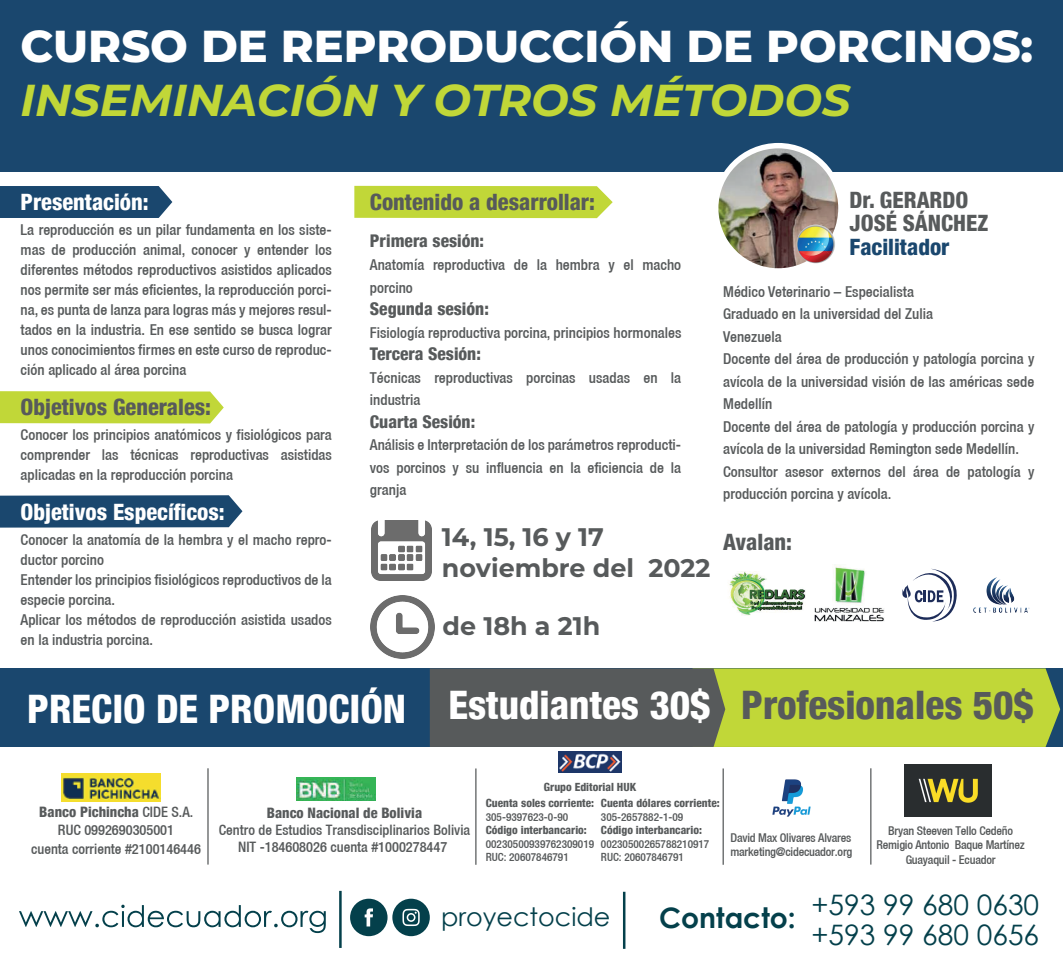
<style>
.page{position:relative;width:1063px;height:969px;background:#fff}
.page>*{position:absolute;margin:0;border:0;box-sizing:border-box;transform-origin:0 0}
.t1{font:800 44.62px "Montserrat";color:#fff}
.t2{font:italic 700 44.62px "Montserrat";color:#c1d738}
.t3{font:800 condensed 39.25px "Helvetica 87";color:#575a5b}
.t4{font:800 condensed 39.25px "Helvetica 87";color:#fff}
.t5{font:28.12px/29.8px "Century Gothic";color:#04404b}
.t6{font:700 28.12px "Century Gothic";color:#04404b}
.t7{font:25.5px "Century Gothic";color:#04404b}
.t8{font:700 25.38px/30.5px "Montserrat";color:#575a5b}
.t9{font:800 condensed 22.5px/22.5px "Helvetica 87";color:#575a5b}
.t10{font:800 condensed 22.5px "Helvetica 87";color:#fff}
.t11{font:800 condensed 22.5px "Helvetica 87";color:#1a476e}
.t12{font:800 condensed 17.5px "Helvetica 87";color:#575a5b}
.t13{font:500 condensed 15px/20px "Helvetica 67";color:#575a5b}
.t14{font:500 condensed 14.38px/17.2px "Helvetica 67";color:#575a5b;text-align:center}
.t15{font:800 condensed 14.38px "Helvetica 87";color:#575a5b}
.t16{font:500 condensed 12.12px/14.6px "Helvetica 67";letter-spacing:-.02em;color:#575a5b}
.t17{font:500 condensed 11.25px/13.5px "Helvetica 67";color:#575a5b}
.t18{font:800 condensed 11.25px "Helvetica 87";color:#575a5b}
.s1{color:#fff}
.s2{font-family:"Helvetica 67";font-weight:500}
</style>
<div class="page">
<div style="left:0;top:186px;width:172px;height:32px;background:#1a476e"></div>
<div style="left:0;top:391px;width:224px;height:32px;background:#c1d738"></div>
<div style="left:0;top:495px;width:242px;height:32px;background:#1a476e"></div>
<div style="left:0;top:0;width:1063px;height:171px;background:#1a476e"></div>
<img style="left:372px;top:520px;width:60px;height:60px">
<img style="left:371px;top:595px;width:63px;height:63px">
<img style="left:815px;top:564px;width:69px;height:58px">
<img style="left:728px;top:571px;width:87px;height:44px">
<svg style="left:902px;top:568px;width:55px;height:54px"></svg>
<img style="left:973px;top:577px;width:57px;height:36px">
<div style="left:713px;top:143px;width:131px;height:131px;background:#fff;border-radius:50%"></div>
<img style="left:718px;top:148px;width:120px;height:120px;border-radius:60px">
<img style="left:797px;top:224px;width:38px;height:39px;border-radius:19px">
<div style="left:0;top:668px;width:1063px;height:78px;background:#1a476e"></div>
<svg style="left:19px;top:904px;width:307px;height:28px"></svg>
<hr style="left:339px;top:890px;width:3px;height:57px;background:#04404b">
<hr style="left:623px;top:891px;width:2px;height:57px;background:#04404b">
<svg style="left:350px;top:898px;width:80px;height:38px"></svg>
<svg style="left:430px;top:668px;width:630px;height:78px;background:#8d9b48"></svg>
<img style="left:61px;top:773px;width:100px;height:28px">
<img style="left:297px;top:777px;width:78px;height:23px">
<img style="left:559px;top:751px;width:62px;height:21px">
<img style="left:772px;top:779px;width:39px;height:38px">
<img style="left:905px;top:764px;width:87px;height:52px">
<hr style="left:207px;top:768px;width:2px;height:96px;background:#575a5b">
<hr style="left:475px;top:768px;width:2px;height:96px;background:#575a5b">
<hr style="left:723px;top:768px;width:1px;height:96px;background:#575a5b">
<hr style="left:870px;top:768px;width:1px;height:96px;background:#575a5b">
<div style="left:354px;top:186px;width:259px;height:32px;background:#c1d738"></div>
<h1 class="t1" style="left:21px;top:14px;width:1014px">CURSO DE REPRODUCCIÓN DE PORCINOS:</h1>
<h1 class="t2" style="left:21px;top:68px;width:831px">INSEMINACIÓN Y OTROS MÉTODOS</h1>
<h3 class="t10" style="left:21px;top:188px;width:130px">Presentación:</h3>
<p class="t13" style="left:21px;top:219px;width:313px;text-align:justify">La reproducción es un pilar fundamenta en los siste&shy;mas de producción animal, conocer y entender los diferentes métodos reproductivos asistidos aplicados nos permite ser más eficientes, la reproducción porci&shy;na, es punta de lanza para logras más y mejores resul&shy;tados en la industria. En ese sentido se busca lograr unos conocimientos firmes en este curso de reproduc&shy;ción aplicado al área porcina</p>
<h3 class="t9" style="left:21px;top:395px;width:192px">Objetivos Generales:</h3>
<p class="t13" style="left:21px;top:424px;width:313px;text-align:justify">Conocer los principios anatómicos y fisiológicos para comprender las técnicas reproductivas asistidas aplicadas en la reproducción porcina</p>
<h3 class="t10" style="left:21px;top:498px;width:206px">Objetivos Específicos:</h3>
<p class="t13" style="left:21px;top:529px;width:313px">Conocer la anatomía de la hembra y el macho repro&shy;ductor porcino<br>Entender los principios fisiológicos reproductivos de la especie porcina.<br>Aplicar los métodos de reproducción asistida usados en la industria porcina.</p>
<h3 class="t9" style="left:370px;top:190px;width:227px">Contenido a desarrollar:</h3>
<p class="t12" style="left:370px;top:230px;width:116px">Primera sesión:</p>
<p class="t13" style="left:370px;top:253px;width:313px;line-height:22.5px">Anatomía reproductiva de la hembra y el macho porcino</p>
<p class="t12" style="left:370px;top:298px;width:121px">Segunda sesión:</p>
<p class="t13" style="left:370px;top:322px;width:313px">Fisiología reproductiva porcina, principios hormonales</p>
<p class="t12" style="left:370px;top:343px;width:113px">Tercera Sesión:</p>
<p class="t13" style="left:370px;top:366px;width:313px;line-height:22.5px">Técnicas reproductivas porcinas usadas en la industria</p>
<p class="t12" style="left:370px;top:410px;width:107px">Cuarta Sesión:</p>
<p class="t13" style="left:370px;top:433px;width:313px;line-height:22.5px;text-align:justify">Análisis e Interpretación de los parámetros reproducti&shy;vos porcinos y su influencia en la eficiencia de la granja</p>
<h3 class="t8" style="left:442px;top:521px;width:270px">14, 15, 16 y 17 noviembre del 2022</h3>
<h3 class="t9" style="left:850px;top:189px;width:140px">Dr. GERARDO<br>JOSÉ SÁNCHEZ</h3>
<h3 class="t11" style="left:850px;top:233px;width:102px">Facilitador</h3>
<p class="t13" style="left:723px;top:280px;width:313px;line-height:22.5px">Médico Veterinario – Especialista<br>Graduado en la universidad del Zulia<br>Venezuela<br>Docente del área de producción y patología porcina y avícola de la universidad visión de las américas sede Medellín<br>Docente del área de patología y producción porcina y avícola de la universidad Remington sede Medellín.<br>Consultor asesor externos del área de patología y producción porcina y avícola.</p>
<h3 class="t9" style="left:723px;top:530px;width:70px">Avalan:</h3>
<h3 class="t8" style="left:443px;top:609px;width:159px">de 18h a 21h</h3>
<h2 class="t4" style="left:27px;top:684px;width:380px">PRECIO DE PROMOCIÓN</h2>
<h2 class="t3" style="left:449px;top:680px;width:587px"><span class="s1">Estudiantes 30$</span> Profesionales 50$</h2>
<p class="t18" style="left:544px;top:779px;width:94px">Grupo Editorial HUK</p>
<p class="t18" style="left:601px;top:796px;width:120px">Cuenta dólares corriente:</p>
<p class="t17" style="left:601px;top:809px;width:84px">305-2657882-1-09</p>
<p class="t18" style="left:601px;top:823px;width:103px">Código interbancario:</p>
<p class="t17" style="left:601px;top:836px;width:110px">00230500265788210917<br>RUC: 20607846791</p>
<p class="t18" style="left:486px;top:796px;width:110px">Cuenta soles corriente:</p>
<p class="t17" style="left:486px;top:809px;width:84px">305-9397623-0-90</p>
<p class="t18" style="left:486px;top:823px;width:103px">Código interbancario:</p>
<p class="t17" style="left:486px;top:836px;width:110px">00230500939762309019<br>RUC: 20607846791</p>
<p class="t15" style="left:39px;top:802px;width:156px">Banco Pichincha <span class="s2">CIDE S.A.</span></p>
<p class="t14" style="left:31px;top:820px;width:171px;line-height:18.8px">RUC 0992690305001<br>cuenta corriente #2100146446</p>
<p class="t16" style="left:730px;top:829px;width:123px">David Max Olivares Alvares marketing@cidecuador.org</p>
<p class="t16" style="left:876px;top:822px;width:150px;text-align:center">Bryan Steeven Tello Cedeño<br>Remigio Antonio Baque Martínez<br>Guayaquil - Ecuador</p>
<p class="t15" style="left:267px;top:803px;width:157px">Banco Nacional de Bolivia</p>
<p class="t14" style="left:219px;top:820px;width:253px">Centro de Estudios Transdisciplinarios Bolivia<br>NIT -184608026 cuenta #1000278447</p>
<h3 class="t7" style="left:441px;top:899px;width:171px">proyectocide</h3>
<h3 class="t6" style="left:659px;top:896px;width:138px">Contacto:</h3>
<h3 class="t5" style="left:811px;top:889px;width:229px">+593 99 680 0630 +593 99 680 0656</h3>
</div>
